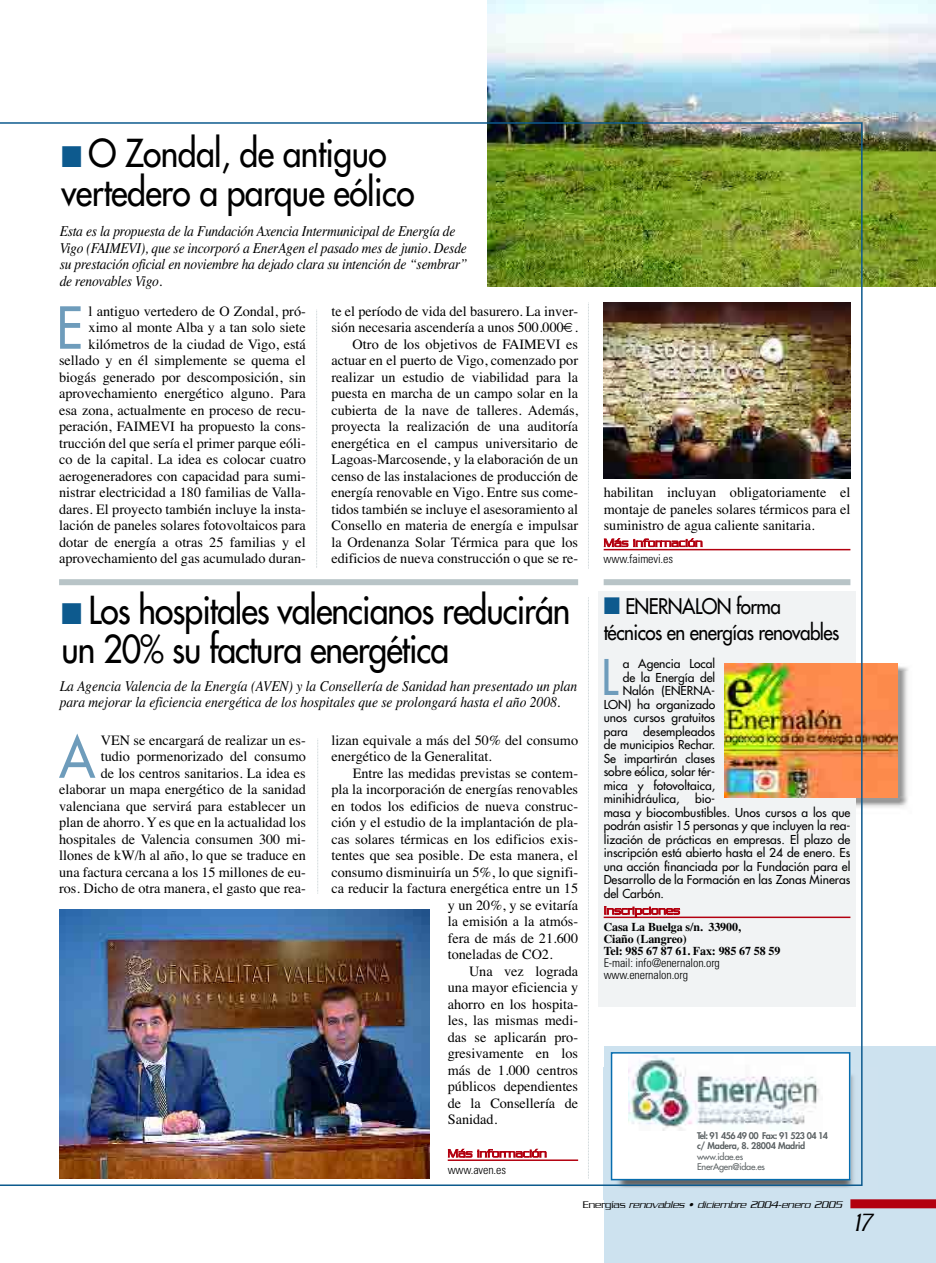
<style>
.page{position:relative;width:936px;height:1263px;background:#fff}
.page>*{position:absolute;margin:0;border:0;box-sizing:border-box;transform-origin:0 0}
.t1{font:56.25px "Futura";color:#6e9cbb;scale:.9 1}
.t2{font:47.85px "Futura";color:#6e9cbb;scale:.9 1}
.t3{font:37.5px/39px "Futura";letter-spacing:-.03em;color:#000;scale:.9 1}
.t4{font:italic 300 27px "Serpentine";color:#000;scale:.7 1}
.t5{font:21px/25.5px "Futura";letter-spacing:-.03em;color:#000;scale:.9 1}
.t6{font:italic 15px/16.5px "Times";letter-spacing:-.015em;color:#000;scale:.9 1}
.t7{font:14.25px/16.5px "Times";color:#000;text-align:right}
.t8{font:12px/13.5px "Futura";color:#000;text-align:justify}
.t9{font:300 condensed 12px/12px "Univers";letter-spacing:-.01em;color:#000}
.t10{font:700 12px/12px "Times";letter-spacing:-.01em;color:#000}
.t11{font:300 12px "Serpentine";letter-spacing:.01em;color:#b3000f}
.t12{font:italic 300 10.5px "Serpentine";color:#000}
.t13{font:800 9px/10.5px "Futura";letter-spacing:-.04em;color:#5c6264}
.t14{font:9px/10.5px "Futura";letter-spacing:-.03em;color:#5c6264}
.s1{color:#0d5a8e}
.s2{font-style:normal}
</style>
<div class="page">
<img style="left:862px;top:663px;width:47px;height:158px">
<div style="left:603px;top:1046px;width:332px;height:217px;background:#cde2ef"></div>
<div style="left:850px;top:1199px;width:85px;height:9px;background:#b3000f"></div>
<img style="left:487px;top:1px;width:448px;height:286px">
<img style="left:862px;top:663px;width:35px;height:135px">
<img style="left:0;top:122px;width:862px;height:1064px">
<h3 class="t3" style="left:61px;top:136px;width:394px"><span class="s1">■</span> O Zondal, de antiguo vertedero a parque eólico</h3>
<p class="t6" style="left:60px;top:224px;width:455px">Esta es la propuesta de la Fundación Axencia Intermunicipal de Energía de Vigo (FAIMEVI), que se incorporó a EnerAgen el pasado mes de junio. Desde su prestación oficial en noviembre ha dejado clara su intención de “sembrar” de renovables Vigo.</p>
<p class="t7" style="left:59px;top:304px;width:248px">l antiguo vertedero de O Zondal, pró&shy;ximo al monte Alba y a tan solo siete kilómetros de la ciudad de Vigo, está sellado y en él simplemente se quema el biogás generado por descomposición, sin aprovechamiento energético alguno. Para esa zona, actualmente en proceso de recu&shy;peración, FAIMEVI ha propuesto la cons&shy;trucción del que sería el primer parque eóli&shy;co de la capital. La idea es colocar cuatro aerogeneradores con capacidad para sumi&shy;nistrar electricidad a 180 familias de Valla&shy;dares. El proyecto también incluye la insta&shy;lación de paneles solares fotovoltaicos para dotar de energía a otras 25 familias y el aprovechamiento del gas acumulado duran-</p>
<p class="t7" style="left:331px;top:304px;width:248px">te el período de vida del basurero. La inver&shy;sión necesaria ascendería a unos 500.000€.<br>Otro de los objetivos de FAIMEVI es actuar en el puerto de Vigo, comenzado por realizar un estudio de viabilidad para la puesta en marcha de un campo solar en la cubierta de la nave de talleres. Además, proyecta la realización de una auditoría energética en el campus universitario de Lagoas-Marcosende, y la elaboración de un censo de las instalaciones de producción de energía renovable en Vigo. Entre sus come&shy;tidos también se incluye el asesoramiento al Consello en materia de energía e impulsar la Ordenanza Solar Térmica para que los edificios de nueva construcción o que se re-</p>
<h1 class="t1" style="left:56px;top:300px;width:31px">E</h1>
<p class="t7" style="left:603px;top:486px;width:248px;text-align:justify">habilitan incluyan obligatoriamente el montaje de paneles solares térmicos para el suministro de agua caliente sanitaria.</p>
<p class="t11" style="left:603px;top:539px;width:100px">Más información</p>
<p class="t9" style="left:603px;top:554px;width:71px">www.faimevi.es</p>
<h3 class="t3" style="left:61px;top:593px;width:567px"><span class="s1">■</span> Los hospitales valencianos reducirán un 20% su factura energética</h3>
<h3 class="t5" style="left:603px;top:595px;width:263px"><span class="s1">■</span> ENERNALON forma técnicos en energías renovables</h3>
<h2 class="t2" style="left:601px;top:654px;width:20px">L</h2>
<p class="t8" style="left:622px;top:658px;width:94px">a Agencia Local</p>
<p class="t8" style="left:622px;top:671px;width:94px">de la Energía del</p>
<p class="t8" style="left:622px;top:685px;width:94px">Nalón (ENERNA-</p>
<p class="t8" style="left:603px;top:698px;width:113px">LON) ha organizado</p>
<p class="t8" style="left:603px;top:712px;width:113px">unos cursos gratuitos</p>
<p class="t8" style="left:603px;top:725px;width:26px">para</p>
<p class="t6" style="left:60px;top:678px;width:576px">La Agencia Valencia de la Energía (AVEN) y la Consellería de Sanidad han presentado un plan para mejorar la eficiencia energética de los hospitales que se prolongará hasta el año 2008.</p>
<p class="t8" style="left:603px;top:725px;width:113px;text-indent:40px">desempleados de municipios Rechar.<br>Se impartirán clases sobre eólica, solar tér&shy;mica y fotovoltaica, minihidráulica,</p>
<h1 class="t1" style="left:59px;top:729px;width:41px">A</h1>
<p class="t7" style="left:59px;top:733px;width:248px">VEN se encargará de realizar un es-<br>tudio pormenorizado del consumo<br>de los centros sanitarios. La idea es elaborar un mapa energético de la sanidad valenciana que servirá para establecer un plan de ahorro. Y es que en la actualidad los hospitales de Valencia consumen 300 mi&shy;llones de kW/h al año, lo que se traduce en una factura cercana a los 15 millones de eu&shy;ros. Dicho de otra manera, el gasto que rea-</p>
<p class="t7" style="left:331px;top:733px;width:248px;text-align:left">lizan equivale a más del 50% del consumo energético de la Generalitat.</p>
<p class="t7" style="left:352px;top:766px;width:227px">Entre las medidas previstas se contem-</p>
<p class="t7" style="left:331px;top:783px;width:248px">pla la incorporación de energías renovables</p>
<p class="t7" style="left:331px;top:799px;width:248px">en todos los edificios de nueva construc-</p>
<p class="t7" style="left:331px;top:816px;width:248px">ción y el estudio de la implantación de pla-</p>
<p class="t7" style="left:331px;top:832px;width:248px">cas solares térmicas en los edificios exis-</p>
<p class="t7" style="left:331px;top:849px;width:248px">tentes que sea posible. De esta manera, el</p>
<p class="t7" style="left:331px;top:865px;width:248px">consumo disminuiría un 5%, lo que signifi-</p>
<p class="t7" style="left:331px;top:882px;width:248px">ca reducir la factura energética entre un 15</p>
<p class="t7" style="left:447px;top:898px;width:132px">y un 20%, y se evitaría</p>
<p class="t7" style="left:447px;top:915px;width:132px">la emisión a la atmós-</p>
<p class="t7" style="left:447px;top:931px;width:132px">fera de más de 21.600</p>
<p class="t7" style="left:447px;top:948px;width:106px">toneladas de CO2.</p>
<p class="t7" style="left:469px;top:964px;width:111px">Una vez lograda</p>
<p class="t7" style="left:447px;top:981px;width:132px">una mayor eficiencia y</p>
<p class="t7" style="left:447px;top:997px;width:132px">ahorro en los hospita-</p>
<p class="t7" style="left:447px;top:1014px;width:132px">les, las mismas medi-</p>
<p class="t7" style="left:447px;top:1030px;width:132px">das se aplicarán pro-</p>
<p class="t7" style="left:447px;top:1047px;width:132px">gresivamente en los</p>
<p class="t7" style="left:447px;top:1063px;width:132px">más de 1.000 centros</p>
<p class="t7" style="left:447px;top:1080px;width:132px">públicos dependientes</p>
<p class="t7" style="left:447px;top:1096px;width:132px">de la Consellería de</p>
<p class="t7" style="left:447px;top:1113px;width:51px">Sanidad.</p>
<p class="t11" style="left:448px;top:1149px;width:100px">Más información</p>
<p class="t9" style="left:447px;top:1164px;width:60px">www.aven.es</p>
<p class="t8" style="left:603px;top:793px;width:248px;text-align:left;text-indent:91px">bio-<br>masa y biocombustibles. Unos cursos a los que podrán asistir 15 personas y que incluyen la rea&shy;lización de prácticas en empresas. El plazo de inscripción está abierto hasta el 24 de enero. Es una acción financiada por la Fundación para el Desarrollo de la Formación en las Zonas Mineras del Carbón.</p>
<p class="t11" style="left:603px;top:906px;width:78px">Inscripciones</p>
<p class="t10" style="left:603px;top:922px;width:178px">Casa La Buelga s/n. 33900,<br>Ciaño (Langreo)<br>Tel: 985 67 87 61. Fax: 985 67 58 59</p>
<p class="t9" style="left:603px;top:958px;width:118px">E-mail: info@enernalon.org www.enernalon.org</p>
<p class="t13" style="left:697px;top:1131px;width:132px">Tel: 91 456 49 00 Fax: 91 523 04 14 c/ Madera, 8. 28004 Madrid</p>
<p class="t14" style="left:697px;top:1152px;width:69px">www.idae.es<br>EnerAgen@idae.es</p>
<p class="t12" style="left:583px;top:1201px;width:262px"><span class="s2">E n e r g í a s</span> renovables • diciembre 2004-enero 2005</p>
<h3 class="t4" style="left:854px;top:1214px;width:26px">17</h3>
</div>
